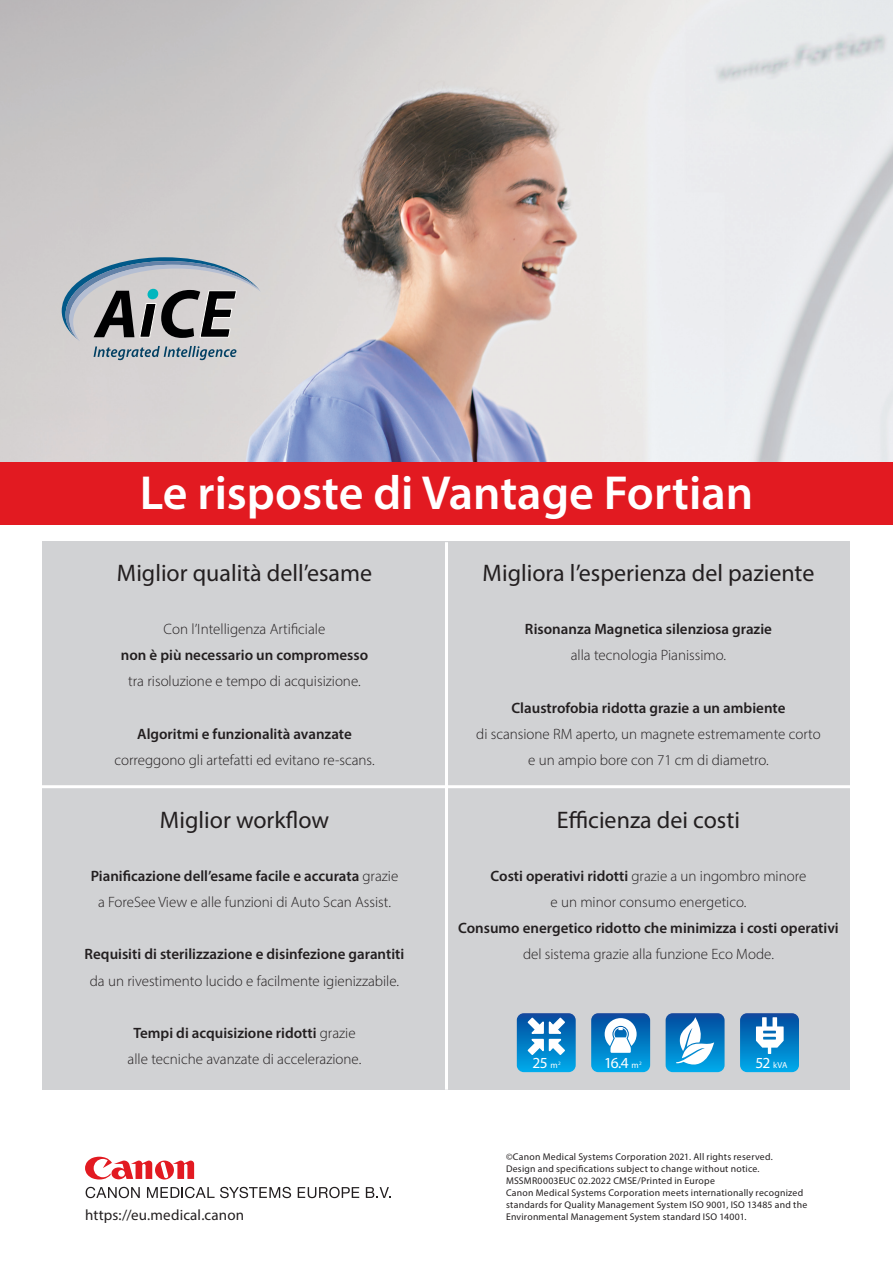
<style>
.page{position:relative;width:893px;height:1263px;background:#fff}
.page>*{position:absolute;margin:0;border:0;box-sizing:border-box;transform-origin:0 0}
.t1{font:600 48px "Myriad Pro";color:#fff}
.t2{font:24px "Myriad Pro";color:#231f20}
.t3{font:15.45px "Myriad Pro";color:#fff}
.t4{font:300 15px "Myriad Pro";color:#231f20}
.t5{font:600 15px "Myriad Pro";color:#231f20}
.t6{font:15px "Myriad Pro";letter-spacing:.01em;color:#231f20}
.t7{font:9.75px/12px "Myriad Pro";letter-spacing:.025em;color:#231f20}
.t8{font:8.7px "Myriad Pro";color:#fff}
.t9{font:5.1px "Myriad Pro";color:#fff}
.s1{font-weight:300}
.s2{font-weight:600}
.s3{font-size:8.7px}
.s4{font-size:15.45px}
</style>
<div class="page">
<svg style="left:85px;top:1157px;width:109px;height:22px"></svg>
<svg style="left:86px;top:1187px;width:54px;height:11px"></svg>
<svg style="left:147px;top:1187px;width:144px;height:11px"></svg>
<svg style="left:298px;top:1187px;width:61px;height:11px"></svg>
<svg style="left:366px;top:1187px;width:25px;height:11px"></svg>
<div style="left:43px;top:541px;width:807px;height:549px;background:#d1d2d4"></div>
<div style="left:0;top:461px;width:893px;height:64px;background:#e21a21"></div>
<hr style="left:445px;top:542px;width:3px;height:548px;background:#fff">
<hr style="left:38px;top:785px;width:812px;height:3px;background:#fff">
<svg style="left:666px;top:1013px;width:59px;height:59px"></svg>
<svg style="left:740px;top:1013px;width:59px;height:59px"></svg>
<svg style="left:517px;top:1013px;width:59px;height:59px"></svg>
<svg style="left:591px;top:1013px;width:59px;height:59px"></svg>
<img style="left:0;top:0;width:893px;height:461px">
<svg style="left:62px;top:257px;width:199px;height:103px"></svg>
<p class="t1" style="left:140px;top:462px;width:615px">Le risposte di Vantage Fortian</p>
<p class="t2" style="left:117px;top:559px;width:257px">Miglior qualità dell’esame</p>
<p class="t4" style="left:164px;top:620px;width:163px">Con l’Intelligenza Artificiale</p>
<p class="t5" style="left:121px;top:646px;width:249px">non è più necessario un compromesso</p>
<p class="t4" style="left:128px;top:672px;width:234px">tra risoluzione e tempo di acquisizione.</p>
<p class="t5" style="left:137px;top:724px;width:216px">Algoritmi e funzionalità avanzate</p>
<p class="t4" style="left:114px;top:751px;width:262px">correggono gli artefatti ed evitano re-scans.</p>
<p class="t2" style="left:160px;top:805px;width:171px">Miglior workflow</p>
<p class="t5" style="left:91px;top:866px;width:309px">Pianificazione dell’esame facile e accurata <span class="s1">grazie</span></p>
<p class="t4" style="left:98px;top:893px;width:294px">a ForeSee View e alle funzioni di Auto Scan Assist.</p>
<p class="t5" style="left:85px;top:945px;width:321px">Requisiti di sterilizzazione e disinfezione garantiti</p>
<p class="t4" style="left:90px;top:971px;width:311px">da un rivestimento lucido e facilmente igienizzabile.</p>
<p class="t5" style="left:133px;top:1023px;width:224px">Tempi di acquisizione ridotti <span class="s1">grazie</span></p>
<p class="t4" style="left:128px;top:1050px;width:235px">alle tecniche avanzate di accelerazione.</p>
<p class="t2" style="left:482px;top:559px;width:333px">Migliora l’esperienza del paziente</p>
<p class="t5" style="left:525px;top:619px;width:248px">Risonanza Magnetica silenziosa grazie</p>
<p class="t4" style="left:571px;top:646px;width:157px">alla tecnologia Pianissimo.</p>
<p class="t5" style="left:511px;top:698px;width:275px">Claustrofobia ridotta grazie a un ambiente</p>
<p class="t4" style="left:476px;top:725px;width:346px">di scansione RM aperto, un magnete estremamente corto</p>
<p class="t4" style="left:528px;top:751px;width:242px">e un ampio bore con 71 cm di diametro.</p>
<p class="t2" style="left:557px;top:805px;width:185px">Efficienza dei costi</p>
<p class="t4" style="left:491px;top:866px;width:317px"><span class="s2">Costi operativi ridotti</span> grazie a un ingombro minore</p>
<p class="t4" style="left:550px;top:893px;width:197px">e un minor consumo energetico.</p>
<p class="t5" style="left:458px;top:918px;width:382px">Consumo energetico ridotto che minimizza i costi operativi</p>
<p class="t4" style="left:523px;top:945px;width:252px">del sistema grazie alla funzione Eco Mode.</p>
<p class="t3" style="left:533px;top:1053px;width:27px">25 <span class="s3">m</span></p>
<p class="t8" style="left:755px;top:1060px;width:33px"><span class="s4">52</span> kVA</p>
<p class="t9" style="left:558px;top:1060px;width:4px">2</p>
<p class="t3" style="left:604px;top:1053px;width:39px">16.4 <span class="s3">m</span><sup>2</sup></p>
<p class="t7" style="left:506px;top:1150px;width:268px">©Canon Medical Systems Corporation 2021. All rights reserved.</p>
<p class="t7" style="left:506px;top:1162px;width:255px">Design and specifications subject to change without notice.</p>
<p class="t7" style="left:506px;top:1174px;width:210px">MSSMR0003EUC 02.2022 CMSE/Printed in Europe</p>
<p class="t7" style="left:506px;top:1186px;width:303px">Canon Medical Systems Corporation meets internationally recognized standards for Quality Management System ISO 9001, ISO 13485 and the</p>
<p class="t6" style="left:85px;top:1206px;width:161px">https://eu.medical.canon</p>
<p class="t7" style="left:506px;top:1210px;width:242px">Environmental Management System standard ISO 14001.</p>
</div>
